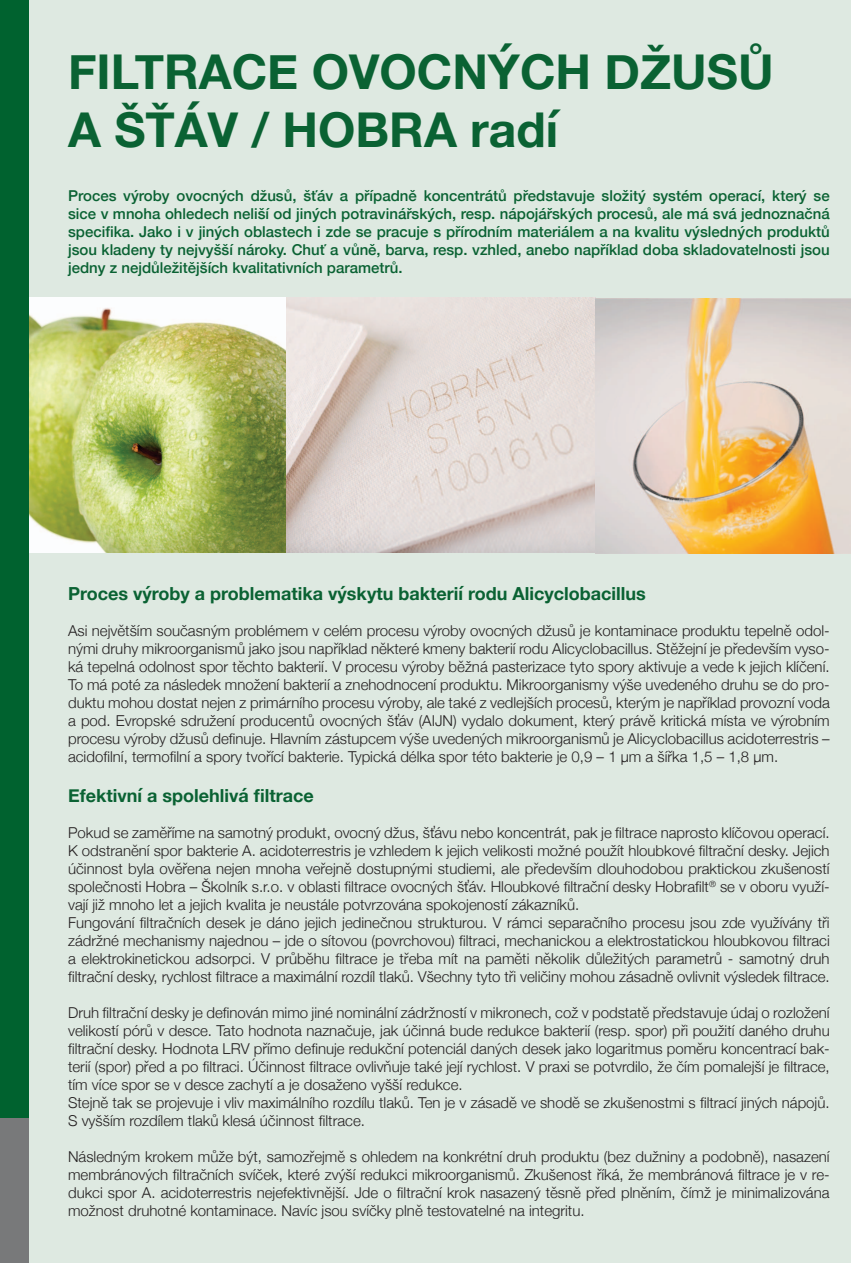
<style>
.page{position:relative;width:851px;height:1263px;background:#fff}
.page>*{position:absolute;margin:0;border:0;box-sizing:border-box;transform-origin:0 0}
.t1{font:700 48px "Helvetica Neue";color:#0a6233}
.t2{font:700 18px "Helvetica Neue";color:#0a6233}
.t3{font:300 15px/18px "Helvetica Neue";color:#231f20;text-align:justify}
.t4{font:500 15px/18px "Helvetica Neue";color:#0a6233;text-align:justify}
</style>
<div class="page">
<div style="left:0;top:0;width:30px;height:1118px;background:#00622f"></div>
<div style="left:0;top:1118px;width:30px;height:145px;background:#78797a"></div>
<div style="left:30px;top:0;width:820px;height:1263px;background:#dee9e1"></div>
<img style="left:30px;top:298px;width:820px;height:255px">
<p class="t1" style="left:68px;top:35px;width:707px">FILTRACE OVOCNÝCH DŽUSŮ</p>
<p class="t1" style="left:68px;top:92px;width:491px">A ŠŤÁV / HOBRA radí</p>
<p class="t4" style="left:68px;top:185px;width:763px">Proces výroby ovocných džusů, šťáv a případně koncentrátů představuje složitý systém operací, který se sice v mnoha ohledech neliší od jiných potravinářských, resp. nápojářských procesů, ale má svá jednoznačná specifika. Jako i v jiných oblastech i zde se pracuje s přírodním materiálem a na kvalitu výsledných produktů jsou kladeny ty nejvyšší nároky. Chuť a vůně, barva, resp. vzhled, anebo například doba skladovatelnosti jsou jedny z nejdůležitějších kvalitativních parametrů.</p>
<p class="t2" style="left:68px;top:580px;width:579px">Proces výroby a problematika výskytu bakterií rodu Alicyclobacillus</p>
<p class="t3" style="left:68px;top:621px;width:763px">Asi největším současným problémem v celém procesu výroby ovocných džusů je kontaminace produktu tepelně odol&shy;nými druhy mikroorganismů jako jsou například některé kmeny bakterií rodu Alicyclobacillus. Stěžejní je především vyso&shy;ká tepelná odolnost spor těchto bakterií. V procesu výroby běžná pasterizace tyto spory aktivuje a vede k jejich klíčení.<br>To má poté za následek množení bakterií a znehodnocení produktu. Mikroorganismy výše uvedeného druhu se do pro&shy;duktu mohou dostat nejen z primárního procesu výroby, ale také z vedlejších procesů, kterým je například provozní voda a pod. Evropské sdružení producentů ovocných šťáv (AIJN) vydalo dokument, který právě kritická místa ve výrobním procesu výroby džusů definuje. Hlavním zástupcem výše uvedených mikroorganismů je Alicyclobacillus acidoterrestris – acidofilní, termofilní a spory tvořící bakterie. Typická délka spor této bakterie je 0,9 – 1 μm a šířka 1,5 – 1,8 μm.</p>
<p class="t2" style="left:68px;top:781px;width:247px">Efektivní a spolehlivá filtrace</p>
<p class="t3" style="left:68px;top:822px;width:763px">Pokud se zaměříme na samotný produkt, ovocný džus, šťávu nebo koncentrát, pak je filtrace naprosto klíčovou operací.<br>K odstranění spor bakterie A. acidoterrestris je vzhledem k jejich velikosti možné použít hloubkové filtrační desky. Jejich účinnost byla ověřena nejen mnoha veřejně dostupnými studiemi, ale především dlouhodobou praktickou zkušeností společnosti Hobra – Školník s.r.o. v oblasti filtrace ovocných šťáv. Hloubkové filtrační desky Hobrafilt<sup>®</sup> se v oboru využí&shy;vají již mnoho let a jejich kvalita je neustále potvrzována spokojeností zákazníků.</p>
<p class="t3" style="left:68px;top:912px;width:763px">Fungování filtračních desek je dáno jejich jedinečnou strukturou. V rámci separačního procesu jsou zde využívány tři zádržné mechanismy najednou – jde o sítovou (povrchovou) filtraci, mechanickou a elektrostatickou hloubkovou filtraci a elektrokinetickou adsorpci. V průběhu filtrace je třeba mít na paměti několik důležitých parametrů - samotný druh filtrační desky, rychlost filtrace a maximální rozdíl tlaků. Všechny tyto tři veličiny mohou zásadně ovlivnit výsledek filtrace.</p>
<p class="t3" style="left:68px;top:1002px;width:763px">Druh filtrační desky je definován mimo jiné nominální zádržností v mikronech, což v podstatě představuje údaj o rozložení velikostí pórů v desce. Tato hodnota naznačuje, jak účinná bude redukce bakterií (resp. spor) při použití daného druhu filtrační desky. Hodnota LRV přímo definuje redukční potenciál daných desek jako logaritmus poměru koncentrací bak&shy;terií (spor) před a po filtraci. Účinnost filtrace ovlivňuje také její rychlost. V praxi se potvrdilo, že čím pomalejší je filtrace, tím více spor se v desce zachytí a je dosaženo vyšší redukce.</p>
<p class="t3" style="left:68px;top:1092px;width:763px">Stejně tak se projevuje i vliv maximálního rozdílu tlaků. Ten je v zásadě ve shodě se zkušenostmi s filtrací jiných nápojů.<br>S vyšším rozdílem tlaků klesá účinnost filtrace.</p>
<p class="t3" style="left:68px;top:1146px;width:763px">Následným krokem může být, samozřejmě s ohledem na konkrétní druh produktu (bez dužniny a podobně), nasazení membránových filtračních svíček, které zvýší redukci mikroorganismů. Zkušenost říká, že membránová filtrace je v re&shy;dukci spor A. acidoterrestris nejefektivnější. Jde o filtrační krok nasazený těsně před plněním, čímž je minimalizována možnost druhotné kontaminace. Navíc jsou svíčky plně testovatelné na integritu.</p>
</div>
